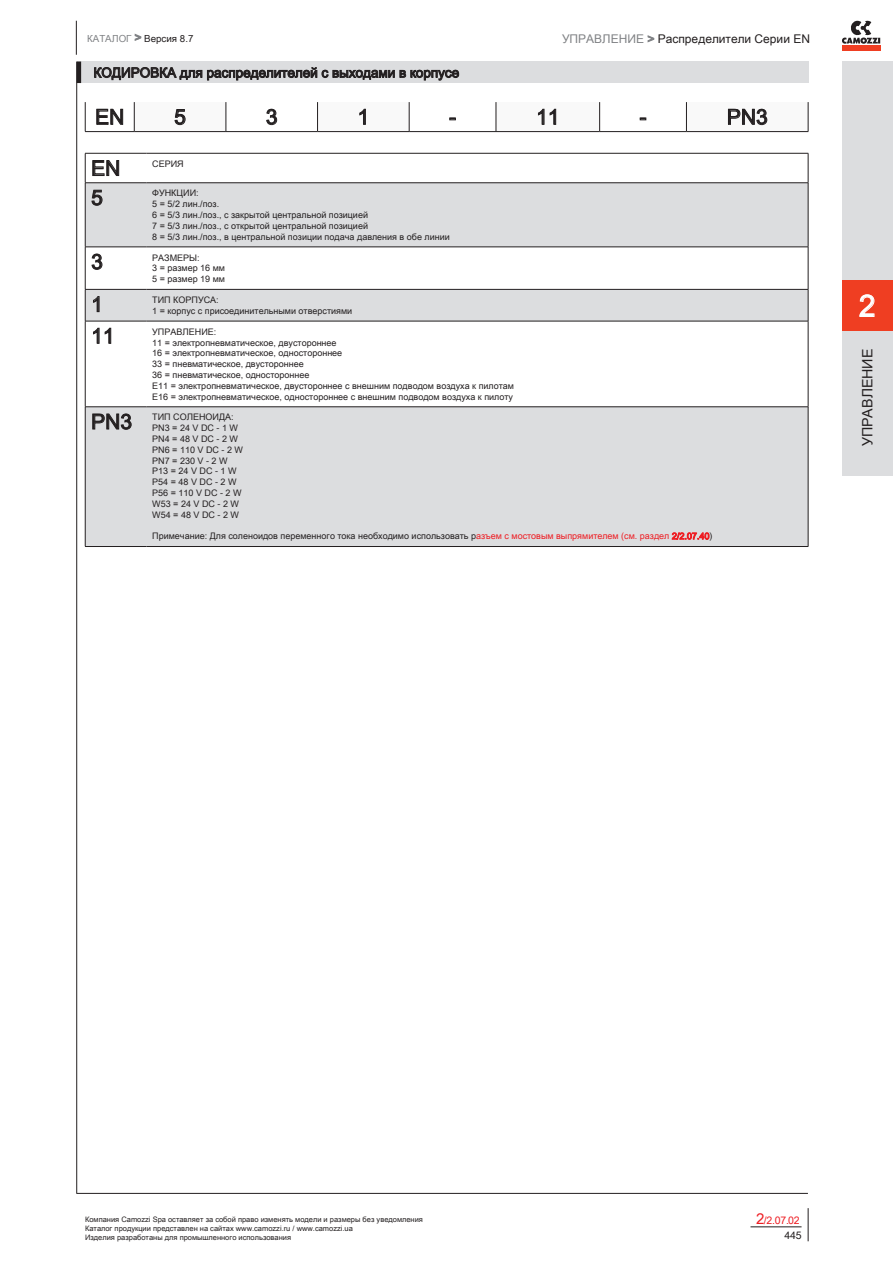
<style>
.page{position:relative;width:893px;height:1263px;background:#fff}
.page>*{position:absolute;margin:0;border:0;box-sizing:border-box;transform-origin:0 0}
.t1{font:30px "Arial Unicode MS";color:#fff}
.t2{font:21px "Arial Unicode MS";color:#231f20}
.t3{font:14.25px "Arial Unicode MS";color:#231f20}
.t4{font:13.5px "Arial Unicode MS";color:#231f20}
.t5{font:12px "Arial Unicode MS";color:#231f20}
.t6{font:10.5px "Arial Unicode MS";color:#ee1d23}
.t7{font:10.5px "Arial Unicode MS";color:#231f20}
.t8{font:9.75px "Arial Unicode MS";color:#231f20}
.t9{font:9px/10.8px "Arial Unicode MS";color:#231f20}
.t10{font:7.5px/9px "Arial Unicode MS";color:#231f20}
.s1{color:#808285}
.s2{font-size:12px;color:#808285}
.s3{color:#ee1d23}
.s4{font-size:15px}
</style>
<div class="page">
<svg style="left:842px;top:21px;width:38px;height:23px"></svg>
<div style="left:842px;top:45px;width:38px;height:5px;background:#ef3e22"></div>
<div style="left:842px;top:62px;width:51px;height:414px;background:#dcdddf"></div>
<div style="left:842px;top:281px;width:51px;height:50px;background:#ef3e22"></div>
<svg style="left:859px;top:294px;width:15px;height:23px"></svg>
<svg style="left:135px;top:34px;width:6px;height:7px"></svg>
<hr style="left:76px;top:21px;width:1px;height:34px;background:#231f20">
<svg style="left:648px;top:35px;width:6px;height:7px"></svg>
<hr style="left:808px;top:1208px;width:1px;height:33px;background:#231f20">
<hr style="left:750px;top:1226px;width:51px;height:1px;background:#231f20">
<svg style="left:86px;top:183px;width:722px;height:363px;fill:#dcdddf"></svg>
<hr style="left:85px;top:153px;width:1px;height:30px;background:#231f20">
<hr style="left:85px;top:153px;width:61px;height:1px;background:#231f20">
<hr style="left:808px;top:153px;width:1px;height:30px;background:#231f20">
<hr style="left:146px;top:153px;width:662px;height:1px;background:#231f20">
<hr style="left:85px;top:183px;width:1px;height:64px;background:#231f20">
<hr style="left:85px;top:182px;width:61px;height:1px;background:#231f20">
<hr style="left:808px;top:183px;width:1px;height:64px;background:#231f20">
<hr style="left:146px;top:182px;width:662px;height:1px;background:#231f20">
<hr style="left:85px;top:247px;width:1px;height:42px;background:#231f20">
<hr style="left:85px;top:247px;width:61px;height:1px;background:#231f20">
<hr style="left:808px;top:247px;width:1px;height:42px;background:#231f20">
<hr style="left:146px;top:247px;width:662px;height:1px;background:#231f20">
<hr style="left:85px;top:290px;width:1px;height:31px;background:#231f20">
<hr style="left:85px;top:289px;width:61px;height:1px;background:#231f20">
<hr style="left:808px;top:290px;width:1px;height:31px;background:#231f20">
<hr style="left:146px;top:289px;width:662px;height:1px;background:#231f20">
<hr style="left:85px;top:321px;width:1px;height:86px;background:#231f20">
<hr style="left:85px;top:321px;width:61px;height:1px;background:#231f20">
<hr style="left:808px;top:321px;width:1px;height:86px;background:#231f20">
<hr style="left:146px;top:321px;width:662px;height:1px;background:#231f20">
<hr style="left:85px;top:407px;width:1px;height:139px;background:#231f20">
<hr style="left:85px;top:406px;width:61px;height:1px;background:#231f20">
<hr style="left:85px;top:546px;width:61px;height:1px;background:#231f20">
<hr style="left:808px;top:407px;width:1px;height:139px;background:#231f20">
<hr style="left:146px;top:406px;width:662px;height:1px;background:#231f20">
<hr style="left:146px;top:546px;width:662px;height:1px;background:#231f20">
<svg style="left:92px;top:160px;width:27px;height:16px"></svg>
<svg style="left:92px;top:190px;width:10px;height:16px"></svg>
<svg style="left:92px;top:254px;width:10px;height:16px"></svg>
<svg style="left:93px;top:296px;width:7px;height:16px"></svg>
<svg style="left:93px;top:328px;width:18px;height:16px"></svg>
<svg style="left:92px;top:413px;width:40px;height:17px"></svg>
<svg style="left:671px;top:532px;width:39px;height:8px"></svg>
<hr style="left:77px;top:1193px;width:731px;height:1px;background:#231f20">
<div style="left:77px;top:62px;width:731px;height:21px;background:#dcdddf"></div>
<div style="left:77px;top:62px;width:4px;height:21px;border:1px solid #231f20"></div>
<svg style="left:94px;top:67px;width:365px;height:14px"></svg>
<svg style="left:85px;top:102px;width:724px;height:30px"></svg>
<hr style="left:76px;top:62px;width:1px;height:1131px;background:#231f20">
<p class="t8" style="left:87px;top:31px;width:108px"><span class="s1">КАТАЛОГ</span> <span class="s2">&gt;</span> Версия 8.7</p>
<h3 class="t5" style="left:562px;top:30px;width:250px"><span class="s1">УПРАВЛЕНИЕ &gt;</span> Распределители Серии EN</h3>
<h3 class="t4" style="left:94px;top:63px;width:367px">КОДИРОВКА для распределителей с выходами в корпусе</h3>
<h2 class="t2" style="left:95px;top:102px;width:31px">EN</h2>
<h2 class="t2" style="left:174px;top:102px;width:13px">5</h2>
<h2 class="t2" style="left:266px;top:102px;width:13px">3</h2>
<h2 class="t2" style="left:357px;top:102px;width:13px">1</h2>
<h2 class="t2" style="left:449px;top:102px;width:8px">-</h2>
<h2 class="t2" style="left:536px;top:102px;width:25px">11</h2>
<h2 class="t2" style="left:639px;top:102px;width:8px">-</h2>
<h2 class="t2" style="left:727px;top:102px;width:42px">PN3</h2>
<h2 class="t2" style="left:91px;top:153px;width:31px">EN</h2>
<p class="t9" style="left:152px;top:158px;width:33px">СЕРИЯ</p>
<h2 class="t2" style="left:91px;top:182px;width:13px">5</h2>
<p class="t9" style="left:152px;top:188px;width:299px">ФУНКЦИИ:<br>5 = 5/2 лин./поз.<br>6 = 5/3 лин./поз., с закрытой центральной позицией<br>7 = 5/3 лин./поз., с открытой центральной позицией<br>8 = 5/3 лин./поз., в центральной позиции подача давления в обе линии</p>
<h2 class="t2" style="left:91px;top:246px;width:13px">3</h2>
<p class="t9" style="left:152px;top:252px;width:74px">РАЗМЕРЫ:<br>3 = размер 16 мм<br>5 = размер 19 мм</p>
<h2 class="t2" style="left:91px;top:289px;width:13px">1</h2>
<p class="t9" style="left:152px;top:294px;width:201px">ТИП КОРПУСА:<br>1 = корпус с присоединительными отверстиями</p>
<h2 class="t2" style="left:91px;top:321px;width:25px">11</h2>
<p class="t9" style="left:152px;top:326px;width:363px">УПРАВЛЕНИЕ:<br>11 = электропневматическое, двустороннее<br>16 = электропневматическое, одностороннее<br>33 = пневматическое, двустороннее<br>36 = пневматическое, одностороннее<br>E11 = электропневматическое, двустороннее с внешним подводом воздуха к пилотам E16 = электропневматическое, одностороннее с внешним подводом воздуха к пилоту</p>
<h2 class="t2" style="left:91px;top:406px;width:42px">PN3</h2>
<p class="t9" style="left:152px;top:412px;width:92px">ТИП СОЛЕНОИДА:<br>PN3 = 24 V DC - 1 W<br>PN4 = 48 V DC - 2 W<br>PN6 = 110 V DC - 2 W<br>PN7 = 230 V - 2 W<br>P13 = 24 V DC - 1 W<br>P54 = 48 V DC - 2 W<br>P56 = 110 V DC - 2 W<br>W53 = 24 V DC - 2 W<br>W54 = 48 V DC - 2 W</p>
<p class="t9" style="left:152px;top:530px;width:562px">Примечание: Для соленоидов переменного тока необходимо использовать р<span class="s3">азъем с мостовым выпрямителем (см. раздел 2/2.07.40</span>)</p>
<h1 class="t1" style="left:859px;top:284px;width:18px">2</h1>
<h3 class="t3" style="left:857px;top:446px;width:99px;rotate:-90deg">УПРАВЛЕНИЕ</h3>
<p class="t10" style="left:85px;top:1214px;width:339px">Компания Camozzi Spa оставляет за собой право изменять модели и размеры без уведомления<br>Каталог продукции представлен на сайтах www.camozzi.ru / www.camozzi.ua<br>Изделия разработаны для промышленного использования</p>
<p class="t6" style="left:756px;top:1212px;width:45px"><span class="s4">2</span>/2.07.02</p>
<p class="t7" style="left:785px;top:1228px;width:18px">445</p>
</div>
